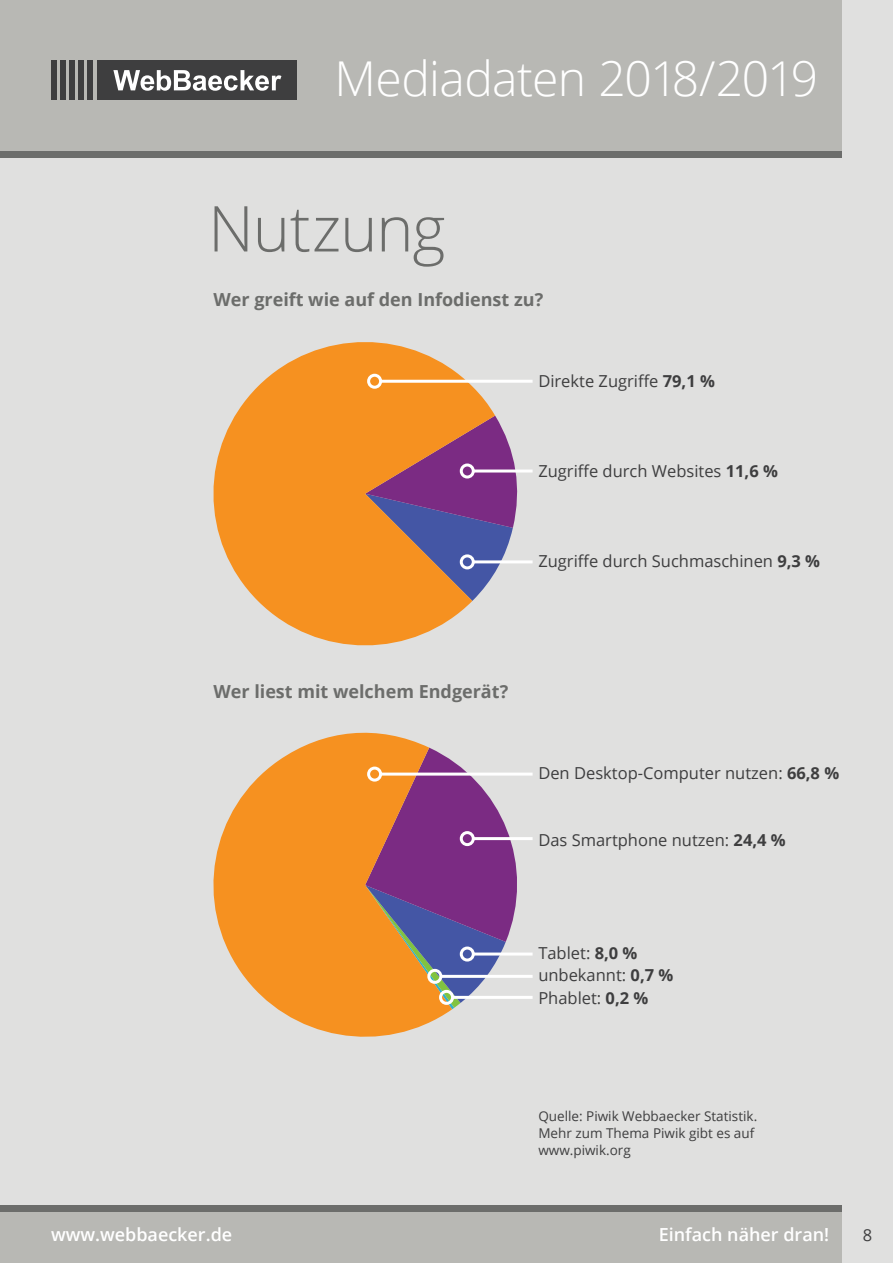
<style>
.page{position:relative;width:893px;height:1263px;background:#e0e0df}
.page>*{position:absolute;margin:0;border:0;box-sizing:border-box;transform-origin:0 0}
.t1{font:300 63.3px "Open Sans";letter-spacing:-.015em;color:#6c6d6b}
.t2{font:300 48px "Open Sans";letter-spacing:-.02em;color:#fff}
.t3{font:700 18px "Open Sans";color:#6c6d6b}
.t4{font:600 18px "Open Sans";color:#fff}
.t5{font:16.5px/22.5px "Open Sans";color:#3e3e3f}
.t6{font:13.5px/17.2px "Open Sans";color:#3e3e3f}
.s1{font-weight:700}
</style>
<div class="page">
<div style="left:0;top:0;width:842px;height:151px;background:#b8b8b4"></div>
<div style="left:0;top:1212px;width:842px;height:51px;background:#b8b8b4"></div>
<div style="left:0;top:151px;width:842px;height:7px;background:#6c6d6b"></div>
<div style="left:88px;top:60px;width:5px;height:40px;background:#3e3e3f"></div>
<div style="left:97px;top:60px;width:200px;height:40px;background:#3e3e3f"></div>
<div style="left:51px;top:60px;width:5px;height:40px;background:#3e3e3f"></div>
<div style="left:60px;top:60px;width:5px;height:40px;background:#3e3e3f"></div>
<div style="left:69px;top:60px;width:6px;height:40px;background:#3e3e3f"></div>
<div style="left:78px;top:60px;width:6px;height:40px;background:#3e3e3f"></div>
<svg style="left:113px;top:70px;width:168px;height:21px"></svg>
<div style="left:0;top:1205px;width:842px;height:7px;background:#6c6d6b"></div>
<svg style="left:495px;top:416px;width:27px;height:156px"></svg>
<svg style="left:213px;top:342px;width:282px;height:304px;fill:#f69120"></svg>
<hr style="left:381px;top:380px;width:152px;height:3px;background:#fff">
<div style="left:367px;top:374px;width:15px;height:15px;border:3px solid #fff;border-radius:50%"></div>
<hr style="left:473px;top:560px;width:60px;height:3px;background:#fff">
<div style="left:460px;top:554px;width:15px;height:15px;border:3px solid #fff;border-radius:50%"></div>
<hr style="left:473px;top:469px;width:60px;height:3px;background:#fff">
<div style="left:460px;top:463px;width:15px;height:15px;border:3px solid #fff;border-radius:50%"></div>
<svg style="left:452px;top:761px;width:80px;height:248px"></svg>
<svg style="left:213px;top:732px;width:239px;height:305px;fill:#f69120"></svg>
<hr style="left:381px;top:773px;width:152px;height:3px;background:#fff">
<div style="left:367px;top:767px;width:15px;height:15px;border:3px solid #fff;border-radius:50%"></div>
<hr style="left:473px;top:837px;width:60px;height:3px;background:#fff">
<div style="left:460px;top:831px;width:15px;height:15px;border:3px solid #fff;border-radius:50%"></div>
<hr style="left:473px;top:952px;width:60px;height:3px;background:#fff">
<div style="left:460px;top:946px;width:15px;height:15px;border:3px solid #fff;border-radius:50%"></div>
<hr style="left:441px;top:975px;width:92px;height:3px;background:#fff">
<div style="left:427px;top:969px;width:15px;height:15px;border:3px solid #fff;border-radius:50%"></div>
<hr style="left:453px;top:996px;width:80px;height:3px;background:#fff">
<div style="left:439px;top:990px;width:15px;height:15px;border:3px solid #fff;border-radius:50%"></div>
<h2 class="t2" style="left:334px;top:46px;width:485px">Mediadaten 2018/2019</h2>
<h1 class="t1" style="left:208px;top:185px;width:239px">Nutzung</h1>
<p class="t3" style="left:213px;top:287px;width:331px">Wer greift wie auf den Infodienst zu?</p>
<p class="t5" style="left:538px;top:369px;width:178px">Direkte Zugriffe <span class="s1">79,1 %</span></p>
<p class="t5" style="left:538px;top:459px;width:241px">Zugriffe durch Websites <span class="s1">11,6 %</span></p>
<p class="t5" style="left:538px;top:549px;width:283px">Zugriffe durch Suchmaschinen <span class="s1">9,3 %</span></p>
<p class="t3" style="left:213px;top:679px;width:296px">Wer liest mit welchem Endgerät?</p>
<p class="t5" style="left:538px;top:761px;width:302px">Den Desktop-Computer nutzen: <span class="s1">66,8 %</span></p>
<p class="t5" style="left:538px;top:829px;width:249px">Das Smartphone nutzen: <span class="s1">24,4 %</span></p>
<p class="t5" style="left:538px;top:941px;width:137px">Tablet: <span class="s1">8,0 % </span>unbekannt: <span class="s1">0,7 %<br></span>Phablet: <span class="s1">0,2 %</span></p>
<p class="t6" style="left:538px;top:1107px;width:220px">Quelle: Piwik Webbaecker Statistik.<br>Mehr zum Thema Piwik gibt es auf www.piwik.org</p>
<p class="t4" style="left:51px;top:1222px;width:183px">www.webbaecker.de</p>
<p class="t4" style="left:659px;top:1222px;width:172px">Einfach näher dran!</p>
<p class="t5" style="left:863px;top:1223px;width:11px">8</p>
</div>
